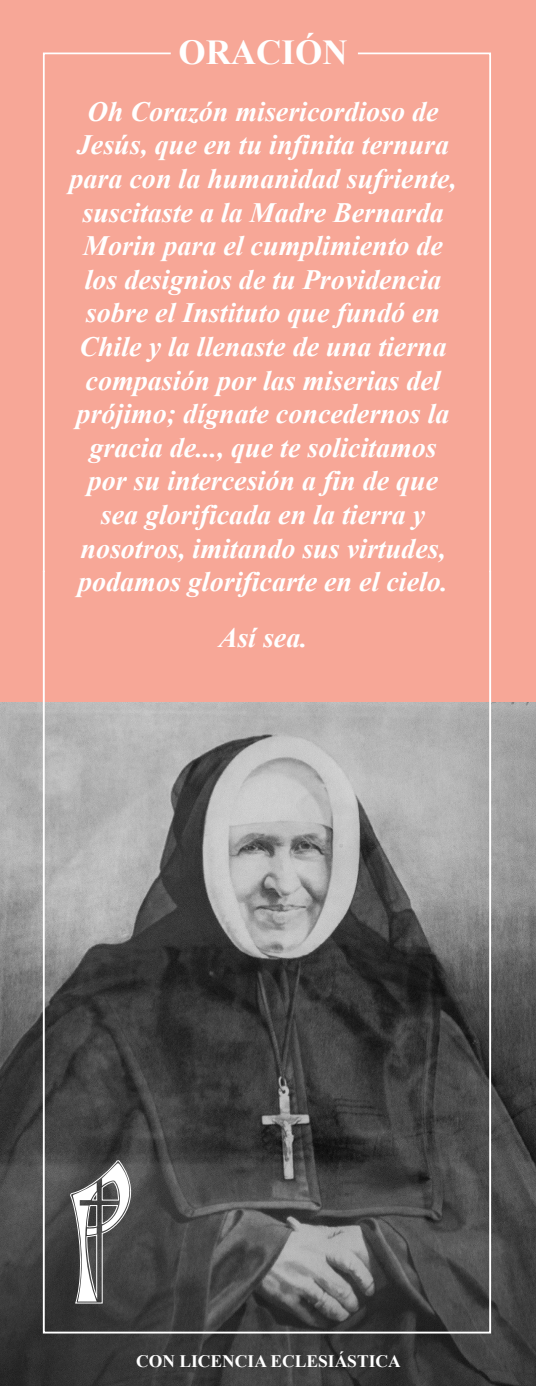
<style>
.page{position:relative;width:536px;height:1386px;background:#f7a797}
.page>*{position:absolute;margin:0;border:0;box-sizing:border-box;transform-origin:0 0}
.t1{font:700 35px "Times New Roman";color:#fff}
.t2{font:italic 700 28px/33.6px "Times New Roman";color:#fff;text-align:center}
.t3{font:700 17.5px "Times New Roman";color:#fff}
</style>
<div class="page">
<img style="left:0;top:703px;width:536px;height:683px">
<svg style="left:358px;top:52px;width:133px;height:522px"></svg>
<svg style="left:42px;top:52px;width:129px;height:522px"></svg>
<svg style="left:70px;top:1160px;width:78px;height:144px;background:#707070"></svg>
<p class="t1" style="left:178px;top:27px;width:171px">ORACIÓN</p>
<p class="t2" style="left:70px;top:94px;width:388px">Oh Corazón misericordioso de<br>Jesús, que en tu infinita ternura para con la humanidad sufriente, suscitaste a la Madre Bernarda<br>Morin para el cumplimiento de los designios de tu Providencia sobre el Instituto que fundó en<br>Chile y la llenaste de una tierna compasión por las miserias del prójimo; dígnate concedernos la gracia de..., que te solicitamos por su intercesión a fin de que sea glorificada en la tierra y nosotros, imitando sus virtudes, podamos glorificarte en el cielo.</p>
<p class="t2" style="left:218px;top:621px;width:90px">Así sea.</p>
<p class="t3" style="left:136px;top:1348px;width:266px">CON LICENCIA ECLESIÁSTICA</p>
</div>
